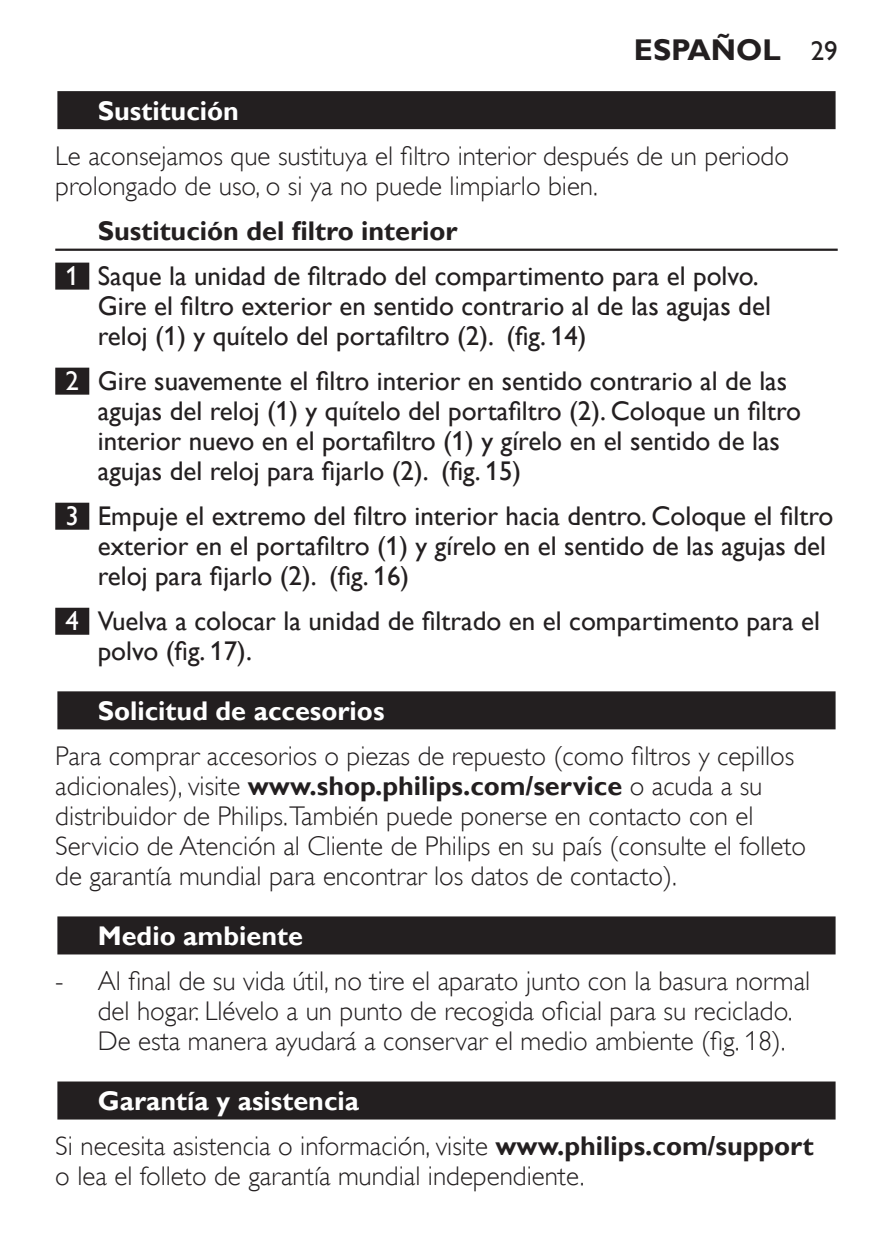
<style>
.page{position:relative;width:893px;height:1259px;background:#fff}
.page>*{position:absolute;margin:0;border:0;box-sizing:border-box;transform-origin:0 0}
.t1{font:700 30px "Gill Sans Alt One WGL";color:#231f20}
.t2{font:27px/30px "Gill Sans Alt One WGL Light";color:#231f20}
.t3{font:27px/30px "Gill Sans Alt One WGL";color:#231f20}
.t4{font:700 27px "Gill Sans Alt One WGL";color:#fff}
.s1{font-weight:400;font-size:27px}
.s2{font-weight:700}
.s3{color:#fff}
.s4{font-family:"Gill Sans Alt One WGL";font-weight:700}
</style>
<div class="page">
<div style="left:55px;top:89px;width:783px;height:43px;background:linear-gradient(to right,#dcdbdc,#dcdbdc)"></div>
<div style="left:57px;top:91px;width:779px;height:38px;background:#231f20"></div>
<hr style="left:55px;top:249px;width:783px;height:2px;background:#231f20">
<div style="left:55px;top:263px;width:34px;height:27px;background:#231f20"></div>
<div style="left:55px;top:368px;width:34px;height:27px;background:#231f20"></div>
<div style="left:55px;top:503px;width:34px;height:27px;background:#231f20"></div>
<div style="left:55px;top:608px;width:34px;height:27px;background:#231f20"></div>
<div style="left:55px;top:689px;width:783px;height:43px;background:linear-gradient(to right,#a8a7a7,#a8a7a7)"></div>
<div style="left:57px;top:691px;width:779px;height:38px;background:#231f20"></div>
<div style="left:55px;top:914px;width:783px;height:43px;background:linear-gradient(to right,#949293,#949293)"></div>
<div style="left:57px;top:916px;width:779px;height:38px;background:#231f20"></div>
<div style="left:55px;top:1079px;width:783px;height:43px;background:linear-gradient(to right,#868484,#868484)"></div>
<div style="left:57px;top:1081px;width:779px;height:38px;background:#231f20"></div>
<p class="t1" style="left:634px;top:29px;width:205px">ESPAÑOL <span class="s1">29</span></p>
<p class="t4" style="left:98px;top:92px;width:143px">Sustitución</p>
<p class="t2" style="left:55px;top:141px;width:735px">Le aconsejamos que sustituya el filtro interior después de un periodo prolongado de uso, o si ya no puede limpiarlo bien.</p>
<p class="t3" style="left:66px;top:208px;width:695px;line-height:45px;text-indent:32px"><span class="s2">Sustitución del filtro interior<br></span><span class="s3">1</span> Saque la unidad de filtrado del compartimento para el polvo.</p>
<p class="t3" style="left:98px;top:291px;width:675px">Gire el filtro exterior en sentido contrario al de las agujas del reloj (1) y quítelo del portafiltro (2). (fig. 14)</p>
<p class="t3" style="left:98px;top:366px;width:705px;text-indent:-32px"><span class="s3">2</span> Gire suavemente el filtro interior en sentido contrario al de las agujas del reloj (1) y quítelo del portafiltro (2). Coloque un filtro interior nuevo en el portafiltro (1) y gírelo en el sentido de las agujas del reloj para fijarlo (2). (fig. 15)</p>
<p class="t3" style="left:98px;top:501px;width:737px;text-indent:-32px"><span class="s3">3</span> Empuje el extremo del filtro interior hacia dentro. Coloque el filtro exterior en el portafiltro (1) y gírelo en el sentido de las agujas del reloj para fijarlo (2). (fig. 16)</p>
<p class="t3" style="left:98px;top:606px;width:724px;text-indent:-32px"><span class="s3">4</span> Vuelva a colocar la unidad de filtrado en el compartimento para el polvo (fig. 17).</p>
<p class="t4" style="left:98px;top:692px;width:288px">Solicitud de accesorios</p>
<p class="t2" style="left:55px;top:741px;width:752px">Para comprar accesorios o piezas de repuesto (como filtros y cepillos adicionales), visite <span class="s4">www.shop.philips.com/service</span> o acuda a su distribuidor de Philips.También puede ponerse en contacto con el Servicio de Atención al Cliente de Philips en su país (consulte el folleto de garantía mundial para encontrar los datos de contacto).</p>
<p class="t4" style="left:98px;top:917px;width:207px">Medio ambiente</p>
<p class="t2" style="left:98px;top:966px;width:714px;text-indent:-43px">- Al final de su vida útil, no tire el aparato junto con la basura normal del hogar. Llévelo a un punto de recogida oficial para su reciclado.<br>De esta manera ayudará a conservar el medio ambiente (fig. 18).</p>
<p class="t4" style="left:98px;top:1082px;width:263px">Garantía y asistencia</p>
<p class="t2" style="left:55px;top:1131px;width:760px">Si necesita asistencia o información, visite <span class="s4">www.philips.com/support </span>o lea el folleto de garantía mundial independiente.</p>
</div>
